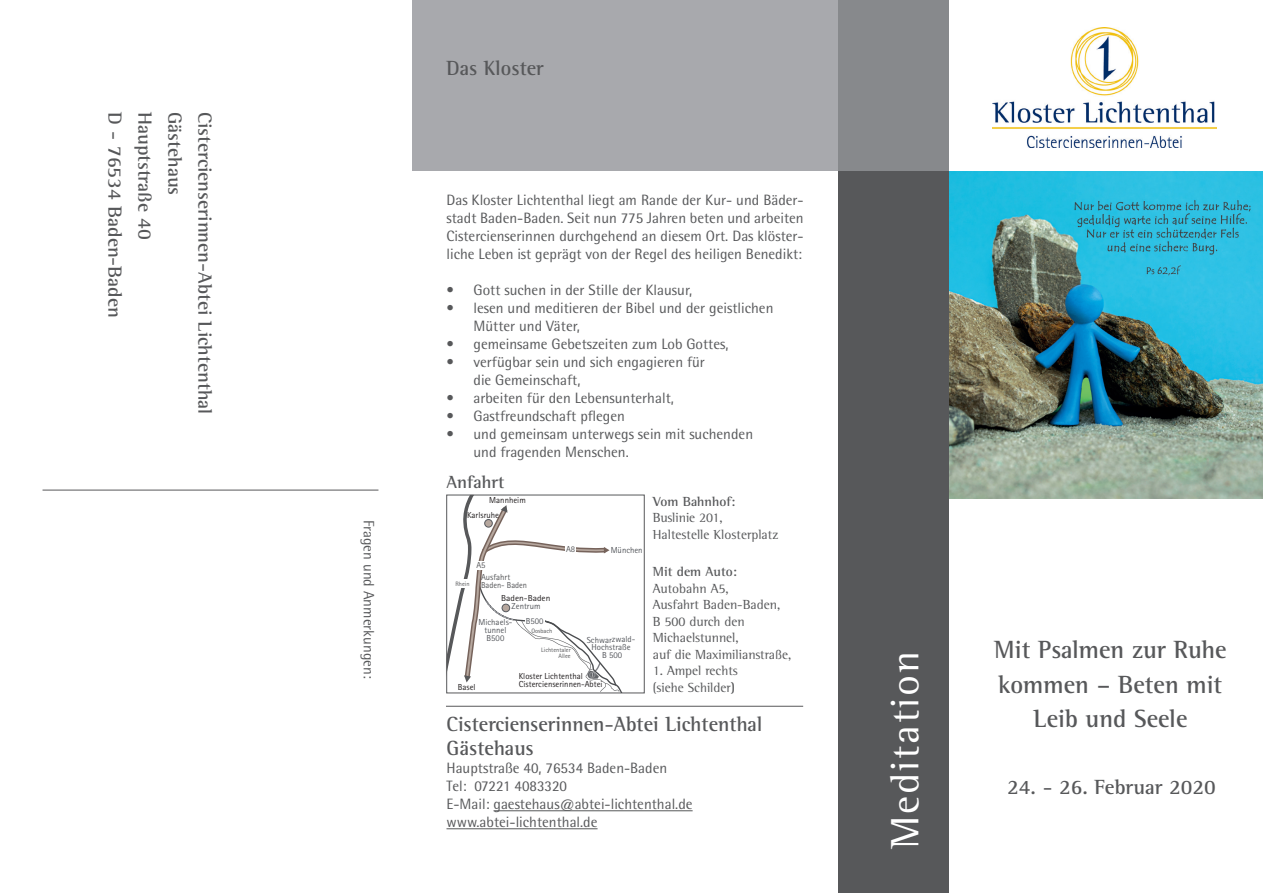
<style>
.page{position:relative;width:1263px;height:893px;background:#fff}
.page>*{position:absolute;margin:0;border:0;box-sizing:border-box;transform-origin:0 0}
.t1{font:40.5px "Rotis Semi Serif";letter-spacing:.05em;color:#fff}
.t2{font:700 25.5px/34.5px "Rotis Semi Serif";color:#57585a;text-align:center}
.t3{font:700 21px/24px "Rotis Semi Serif";color:#57585a}
.t4{font:700 19.5px "Rotis Semi Serif";color:#57585a}
.t5{font:700 18px "Rotis Semi Serif";color:#57585a}
.t6{font:15px/18px "Rotis Semi Sans";color:#57585a}
.t7{font:13.5px/16.5px "Rotis Semi Serif";color:#57585a}
.t8{font:700 13.5px "Rotis Semi Serif";color:#57585a}
.t9{font:8.7px/7.9px "Rotis Sans Serif";color:#231f20}
.t10{font:8.7px/7.9px "Rotis Sans Serif";color:#55585d;text-align:center}
.t11{font:8.7px/7.9px "Rotis Sans Serif";color:#57585a}
.t12{font:8.7px "Rotis Sans Serif";color:#231f20;scale:1.07 1}
.t13{font:6.3px/5.4px "Rotis Sans Serif";color:#57585a;text-align:right}
.s1{font-weight:700}
</style>
<div class="page">
<div style="left:412px;top:0;width:426px;height:170px;background:#a8a9ad"></div>
<img style="left:948px;top:170px;width:315px;height:328px">
<hr style="left:493px;top:810px;width:200px;height:1px;background:#57585a">
<hr style="left:446px;top:828px;width:151px;height:1px;background:#57585a">
<div style="left:838px;top:0;width:110px;height:893px;background:#57585a"></div>
<div style="left:838px;top:0;width:110px;height:170px;background:#87898c"></div>
<img style="left:992px;top:28px;width:224px;height:119px">
<hr style="left:43px;top:490px;width:335px;height:1px;background:#57585a">
<hr style="left:446px;top:706px;width:357px;height:1px;background:#57585a">
<svg style="left:446px;top:494px;width:179px;height:200px"></svg>
<h3 class="t4" style="left:127px;top:112px;width:207px;rotate:90deg">D - 76534 Baden-Baden</h3>
<h3 class="t4" style="left:157px;top:112px;width:129px;rotate:90deg">Hauptstraße 40</h3>
<h3 class="t4" style="left:187px;top:112px;width:85px;rotate:90deg">Gästehaus</h3>
<h3 class="t4" style="left:217px;top:112px;width:304px;rotate:90deg">Cistercienserinnen-Abtei Lichtenthal</h3>
<p class="t6" style="left:378px;top:520px;width:160px;rotate:90deg">Fragen und Anmerkungen:</p>
<h3 class="t3" style="left:446px;top:56px;width:99px">Das Kloster</h3>
<p class="t6" style="left:446px;top:191px;width:359px;text-align:justify">Das Kloster Lichtenthal liegt am Rande der Kur- und Bäder&shy;stadt Baden-Baden. Seit nun 775 Jahren beten und arbeiten Cistercienserinnen durchgehend an diesem Ort. Das klöster&shy;liche Leben ist geprägt von der Regel des heiligen Benedikt:</p>
<p class="t6" style="left:446px;top:281px;width:247px">• Gott suchen in der Stille der Klausur,</p>
<p class="t6" style="left:473px;top:299px;width:301px;text-indent:-27px">• lesen und meditieren der Bibel und der geistlichen<br>Mütter und Väter,</p>
<p class="t6" style="left:446px;top:335px;width:283px">• gemeinsame Gebetszeiten zum Lob Gottes,</p>
<p class="t6" style="left:473px;top:353px;width:233px;text-indent:-27px">• verfügbar sein und sich engagieren für die Gemeinschaft,</p>
<p class="t6" style="left:446px;top:389px;width:229px">• arbeiten für den Lebensunterhalt,</p>
<p class="t6" style="left:446px;top:407px;width:180px">• Gastfreundschaft pflegen</p>
<p class="t6" style="left:473px;top:425px;width:281px;text-indent:-27px">• und gemeinsam unterwegs sein mit suchenden und fragenden Menschen.</p>
<p class="t5" style="left:446px;top:471px;width:60px">Anfahrt</p>
<p class="t9" style="left:489px;top:496px;width:38px">Mannheim</p>
<p class="t9" style="left:467px;top:511px;width:33px">Karlsruhe</p>
<p class="t11" style="left:476px;top:561px;width:11px">A5</p>
<p class="t13" style="left:455px;top:581px;width:16px">Rhein</p>
<p class="t11" style="left:481px;top:573px;width:48px">Ausfahrt<br>Baden- Baden</p>
<p class="t12" style="left:501px;top:593px;width:51px">Baden-Baden-</p>
<p class="t10" style="left:512px;top:602px;width:30px">Zentrum</p>
<p class="t10" style="left:478px;top:618px;width:35px">Michaels&shy;tunnel<br>B500</p>
<p class="t10" style="left:526px;top:617px;width:19px">B500</p>
<p class="t13" style="left:531px;top:628px;width:23px">Oosbach</p>
<p class="t11" style="left:566px;top:545px;width:11px">A8</p>
<p class="t13" style="left:541px;top:647px;width:31px">Lichtentaler<br>Allee</p>
<p class="t10" style="left:611px;top:546px;width:33px">München</p>
<p class="t10" style="left:587px;top:635px;width:50px">Schwarzwald-<br>Hochstraße<br>B 500</p>
<p class="t9" style="left:458px;top:683px;width:19px">Basel</p>
<p class="t9" style="left:519px;top:672px;width:85px">Kloster Lichtenthal<br>Cistercienserinnen-Abtei</p>
<p class="t8" style="left:653px;top:493px;width:84px">Vom Bahnhof:</p>
<p class="t7" style="left:653px;top:509px;width:127px">Buslinie 201,<br>Haltestelle Klosterplatz</p>
<p class="t8" style="left:653px;top:563px;width:86px">Mit dem Auto:</p>
<p class="t7" style="left:653px;top:580px;width:140px">Autobahn A5,<br>Ausfahrt Baden-Baden,<br>B 500 durch den<br>Michaelstunnel,<br>auf die Maximilianstraße,</p>
<p class="t7" style="left:653px;top:662px;width:87px">1. Ampel rechts (siehe Schilder<span class="s1">)</span></p>
<h3 class="t3" style="left:446px;top:712px;width:317px">Cistercienserinnen-Abtei Lichtenthal<br>Gästehaus</h3>
<p class="t6" style="left:446px;top:759px;width:248px">Hauptstraße 40, 76534 Baden-Baden<br>Tel: 07221 4083320<br>E-Mail: gaestehaus@abtei-lichtenthal.de www.abtei-lichtenthal.de</p>
<h1 class="t1" style="left:881px;top:849px;width:200px;rotate:-90deg">Meditation</h1>
<h2 class="t2" style="left:994px;top:632px;width:234px">Mit Psalmen zur Ruhe kommen – Beten mit<br>Leib und Seele</h2>
<h3 class="t3" style="left:1007px;top:775px;width:210px">24. - 26. Februar 2020</h3>
</div>
